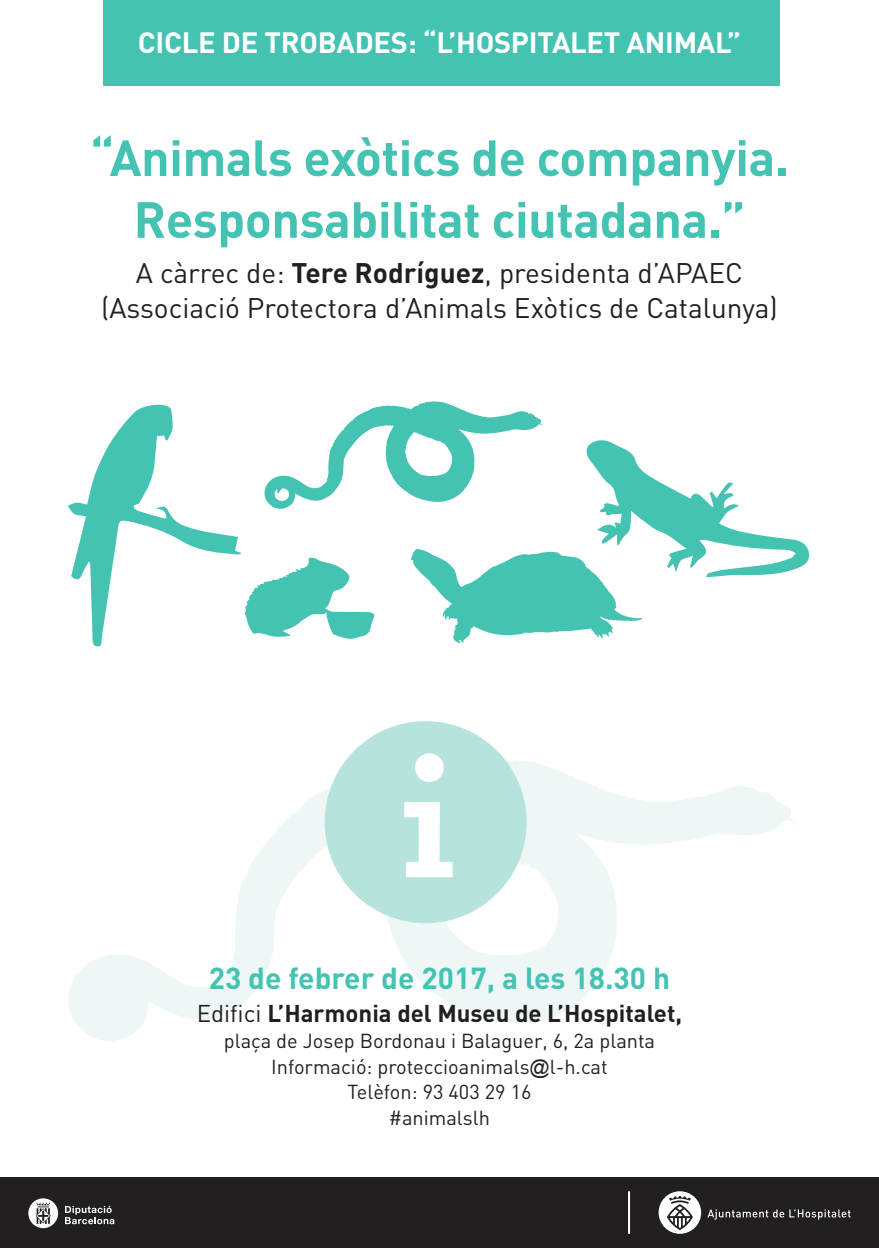
<style>
.page{position:relative;width:879px;height:1248px;background:#fff}
.page>*{position:absolute;margin:0;border:0;box-sizing:border-box;transform-origin:0 0}
.t1{font:700 50px/61.8px "DIN";letter-spacing:-.01em;color:#44c2b2;text-align:center}
.t2{font:700 30px "DIN";color:#44c2b2}
.t3{font:700 29px "DIN";letter-spacing:-.01em;color:#fff}
.t4{font:28px/35px "DIN";color:#231f20;text-align:center}
.t5{font:700 24px "DIN";color:#231f20}
.t6{font:20px/25.5px "DIN";color:#231f20;text-align:center}
.s1{font-weight:700}
.s2{font-weight:400}
.s3{font-family:"Arial"}
</style>
<div class="page">
<div style="left:0;top:1176px;width:879px;height:71px;background:#231f20"></div>
<svg style="left:68px;top:759px;width:725px;height:282px"></svg>
<hr style="left:628px;top:1191px;width:2px;height:42px;background:#fff">
<div style="left:658px;top:1191px;width:43px;height:42px;background:#fff;border-radius:50%"></div>
<svg style="left:667px;top:1195px;width:26px;height:34px"></svg>
<svg style="left:707px;top:1209px;width:143px;height:10px"></svg>
<svg style="left:586px;top:440px;width:223px;height:137px"></svg>
<img style="left:545px;top:549px;width:97px;height:90px">
<svg style="left:68px;top:401px;width:477px;height:245px"></svg>
<div style="left:325px;top:721px;width:202px;height:202px;background:#b6e4dc;border-radius:50%"></div>
<svg style="left:404px;top:753px;width:155px;height:203px"></svg>
<div style="left:103px;top:0;width:677px;height:85px;background:#44c2b2"></div>
<div style="left:28px;top:1198px;width:30px;height:29px;background:#fff;border-radius:50%"></div>
<svg style="left:36px;top:1202px;width:15px;height:21px"></svg>
<svg style="left:65px;top:1205px;width:49px;height:19px"></svg>
<h3 class="t3" style="left:138px;top:23px;width:605px">CICLE DE TROBADES: “L’HOSPITALET ANIMAL”</h3>
<h1 class="t1" style="left:90px;top:125px;width:700px">“Animals exòtics de companyia.<br>Responsabilitat ciutadana.”</h1>
<h3 class="t4" style="left:101px;top:256px;width:678px">A càrrec de: <span class="s1">Tere Rodríguez</span>, presidenta d’APAEC (Associació Protectora d’Animals Exòtics de Catalunya)</h3>
<h2 class="t2" style="left:209px;top:958px;width:463px">23 de febrer de 2017, a les 18.30 h</h2>
<p class="t5" style="left:197px;top:997px;width:487px"><span class="s2">Edifici</span> L’Harmonia del Museu de L’Hospitalet,</p>
<p class="t6" style="left:224px;top:1028px;width:433px">plaça de Josep Bordonau i Balaguer, 6, 2a planta<br>Informació: proteccioanimals<span class="s3">@</span>l-h.cat<br>Telèfon: 93 403 29 16<br>#animalslh</p>
</div>
